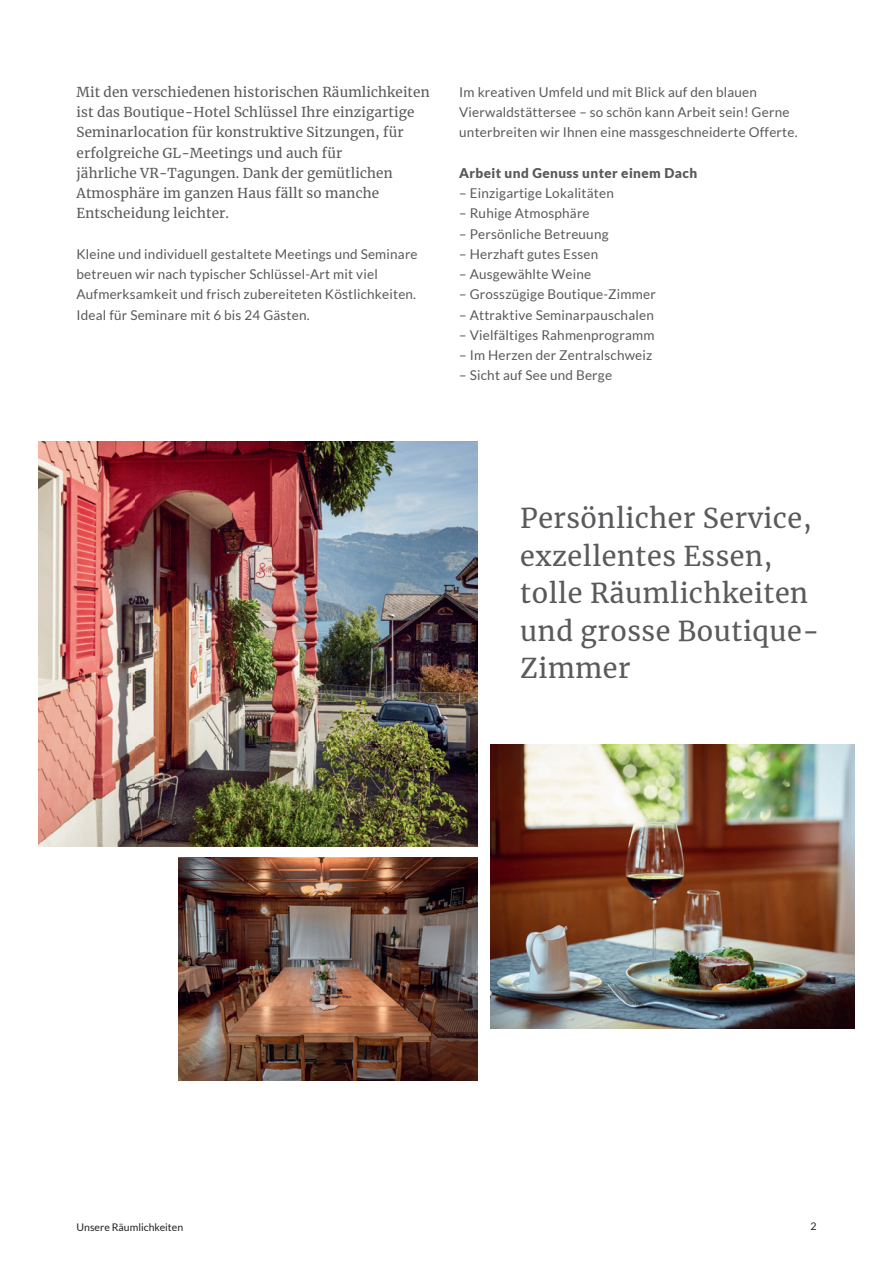
<style>
.page{position:relative;width:893px;height:1263px;background:#fff}
.page>*{position:absolute;margin:0;border:0;box-sizing:border-box;transform-origin:0 0}
.t1{font:27px/37.5px "Merriweather";letter-spacing:.02em;color:#5a5a5d}
.t2{font:13.5px/20.2px "Lato";letter-spacing:.015em;color:#5a5a5d}
.t3{font:13.5px/20.2px "Merriweather";letter-spacing:.01em;color:#5a5a5d}
.t4{font:900 13.5px "Lato";letter-spacing:.03em;color:#5a5a5d}
.t5{font:10.5px "Lato";color:#231f20}
</style>
<div class="page">
<img style="left:38px;top:441px;width:440px;height:405px">
<img style="left:490px;top:745px;width:365px;height:283px">
<img style="left:179px;top:858px;width:299px;height:223px">
<p class="t3" style="left:77px;top:81px;width:355px">Mit den verschiedenen historischen Räumlichkei ten ist das Boutique-Hotel Schlüssel Ihre einzigartige Seminar location für konstruktive Sitzungen, für erfolgreiche GL-Meetings und auch für<br>jährliche VR-Tagungen. Dank der gemütlichen Atmosphäre im ganzen Haus fällt so manche Entscheidung leichter.</p>
<p class="t2" style="left:77px;top:244px;width:343px">Kleine und individuell gestaltete Meetings und Seminare betreuen wir nach typischer Schlüssel-Art mit viel Aufmerksamkeit und frisch zubereiteten Köstlichkeiten.<br>Ideal für Seminare mit 6 bis 24 Gästen.</p>
<p class="t2" style="left:459px;top:82px;width:340px">Im kreativen Umfeld und mit Blick auf den blauen<br>Vierwaldstättersee – so schön kann Arbeit sein! Gerne unterbreiten wir Ihnen eine massgeschneiderte Offerte.</p>
<p class="t4" style="left:459px;top:165px;width:239px">Arbeit und Genuss unter einem Dach</p>
<p class="t2" style="left:459px;top:183px;width:156px">– Einzigartige Lokalitäten</p>
<p class="t2" style="left:459px;top:203px;width:132px">– Ruhige Atmosphäre</p>
<p class="t2" style="left:459px;top:223px;width:151px">– Persönliche Betreuung</p>
<p class="t2" style="left:459px;top:244px;width:140px">– Herzhaft gutes Essen</p>
<p class="t2" style="left:459px;top:264px;width:134px">– Ausgewählte Weine</p>
<p class="t2" style="left:459px;top:284px;width:198px">– Grosszügige Boutique-Zimmer</p>
<p class="t2" style="left:459px;top:304px;width:196px">– Attraktive Seminarpauschalen</p>
<p class="t2" style="left:459px;top:325px;width:197px">– Vielfältiges Rahmenprogramm</p>
<p class="t2" style="left:459px;top:345px;width:195px">– Im Herzen der Zentralschweiz</p>
<p class="t2" style="left:459px;top:365px;width:154px">– Sicht auf See und Berge</p>
<h1 class="t1" style="left:520px;top:499px;width:301px">Persönlicher Service, exzellentes Essen, tolle Räumlichkeiten und grosse Boutique-<br>Zimmer</h1>
<p class="t5" style="left:77px;top:1221px;width:108px">Unsere Räumlichkeiten</p>
<p class="t5" style="left:810px;top:1220px;width:8px">2</p>
</div>
